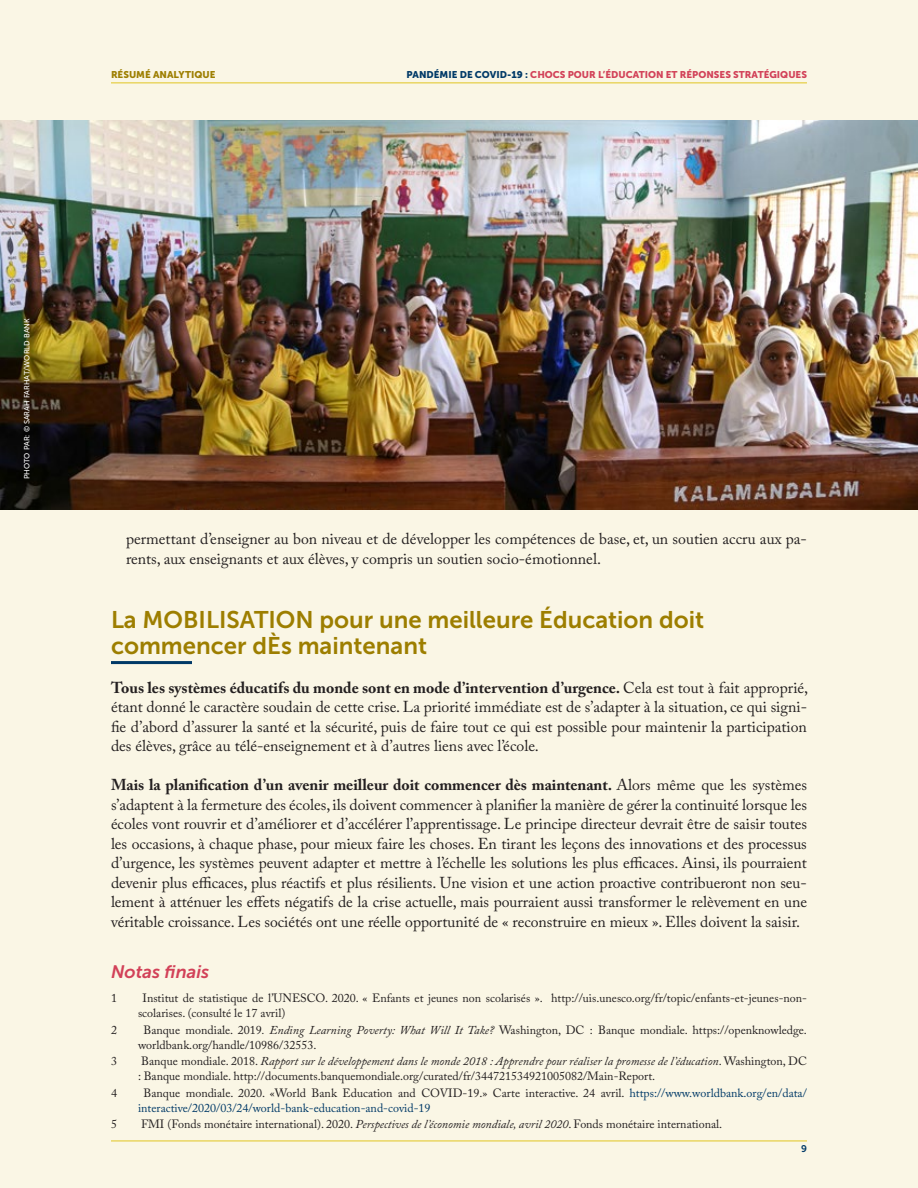
<style>
.page{position:relative;width:918px;height:1188px;background:#faf6e5}
.page>*{position:absolute;margin:0;border:0;box-sizing:border-box;transform-origin:0 0}
.t1{font:24px/25.5px "Museo Sans 700";color:#9d7e00}
.t2{font:italic 18px "Museo Sans 700";color:#d24158}
.t3{font:15.75px/19.5px "Adobe Caslon Pro";color:#231f20;text-align:justify}
.t4{font:12px/15px "Adobe Caslon Pro";color:#231f20}
.t5{font:12px/15px "Adobe Caslon Pro";color:#003967}
.t6{font:9.75px "Museo Sans 900";color:#d24158}
.t7{font:9.75px "Museo Sans 900";color:#9d7e00}
.t8{font:9.75px "Museo Sans 700";color:#003967}
.t9{font:7.5px "Museo Sans 500";color:#fff}
.s1{color:#003967}
.s2{font-weight:700}
.s3{font-style:italic}
.s4{color:#231f20}
</style>
<div class="page">
<hr style="left:111px;top:661px;width:81px;height:3px;background:#003967">
<img style="left:0;top:120px;width:918px;height:390px">
<hr style="left:111px;top:1141px;width:696px;height:1px;background:#e1c622">
<hr style="left:111px;top:82px;width:696px;height:1px;background:#e1c622">
<p class="t7" style="left:111px;top:69px;width:106px">RÉSUMÉ ANALYTIQUE</p>
<p class="t6" style="left:407px;top:69px;width:402px"><span class="s1">PANDÉMIE DE COVID-19 :</span> CHOCS POUR L’ÉDUCATION ET RÉPONSES STRATÉGIQUES</p>
<p class="t9" style="left:23px;top:479px;width:162px;rotate:-90deg">PHOTO PAR: © SARAH FARHAT/WORLD BANK</p>
<p class="t3" style="left:126px;top:529px;width:683px">permettant d’enseigner au bon niveau et de développer les compétences de base, et, un soutien accru aux pa&shy;rents, aux enseignants et aux élèves, y compris un soutien socio-émotionnel.</p>
<h1 class="t1" style="left:111px;top:607px;width:595px">La MOBILISATION pour une meilleure Éducation doit commencer dÈs maintenant</h1>
<p class="t3" style="left:111px;top:677px;width:699px"><span class="s2">Tous les systèmes éducatifs du monde sont en mode d’intervention d’urgence.</span> Cela est tout à fait approprié, étant donné le caractère soudain de cette crise. La priorité immédiate est de s’adapter à la situation, ce qui signi&shy;fie d’abord d’assurer la santé et la sécurité, puis de faire tout ce qui est possible pour maintenir la participation des élèves, grâce au télé-enseignement et à d’autres liens avec l’école.</p>
<p class="t3" style="left:111px;top:775px;width:698px"><span class="s2">Mais la planification d’un avenir meilleur doit commencer dès maintenant.</span> Alors même que les systèmes s’adaptent à la fermeture des écoles, ils doivent commencer à planifier la manière de gérer la continuité lorsque les écoles vont rouvrir et d’améliorer et d’accélérer l’apprentissage. Le principe directeur devrait être de saisir toutes les occasions, à chaque phase, pour mieux faire les choses. En tirant les leçons des innovations et des processus d’urgence, les systèmes peuvent adapter et mettre à l’échelle les solutions les plus efficaces. Ainsi, ils pourraient devenir plus efficaces, plus réactifs et plus résilients. Une vision et une action proactive contribueront non seu&shy;lement à atténuer les effets négatifs de la crise actuelle, mais pourraient aussi transformer le relèvement en une véritable croissance. Les sociétés ont une réelle opportunité de « reconstruire en mieux ». Elles doivent la saisir.</p>
<p class="t2" style="left:111px;top:962px;width:100px">Notas finais</p>
<p class="t4" style="left:111px;top:990px;width:7px">1</p>
<p class="t4" style="left:138px;top:990px;width:671px;text-indent:5px">Institut de statistique de l’UNESCO. 2020. « Enfants et jeunes non scolarisés ». http://uis.unesco.org/fr/topic/enfants-et-jeunes-non&shy;scolarises. (consulté le 17 avril)</p>
<p class="t4" style="left:111px;top:1022px;width:7px">2</p>
<p class="t4" style="left:138px;top:1022px;width:670px;text-indent:5px">Banque mondiale. 2019<span class="s3">. Ending Learning Poverty: What Will It Take?</span> Washington, DC : Banque mondiale. https://openknowledge. worldbank.org/handle/10986/32553.</p>
<p class="t4" style="left:111px;top:1053px;width:7px">3</p>
<p class="t4" style="left:138px;top:1053px;width:671px">Banque mondiale. 2018. <span class="s3">Rapport sur le développement dans le monde 2018 : Apprendre pour réaliser la promesse de l’éducation</span>. Washington, DC : Banque mondiale. http://documents.banquemondiale.org/curated/fr/344721534921005082/Main-Report.</p>
<p class="t4" style="left:111px;top:1085px;width:7px">4</p>
<p class="t5" style="left:138px;top:1085px;width:670px;text-indent:6px"><span class="s4">Banque mondiale. 2020. «World Bank Education and COVID-19.» Carte interactive. 24 avril.</span> https://www.worldbank.org/en/data/ interactive/2020/03/24/world-bank-education-and-covid-19</p>
<p class="t4" style="left:111px;top:1116px;width:7px">5</p>
<p class="t4" style="left:141px;top:1116px;width:583px">FMI (Fonds monétaire international). 2020. <span class="s3">Perspectives de l’économie mondiale, avril 2020</span>. Fonds monétaire international.</p>
<p class="t8" style="left:801px;top:1143px;width:7px">9</p>
</div>
